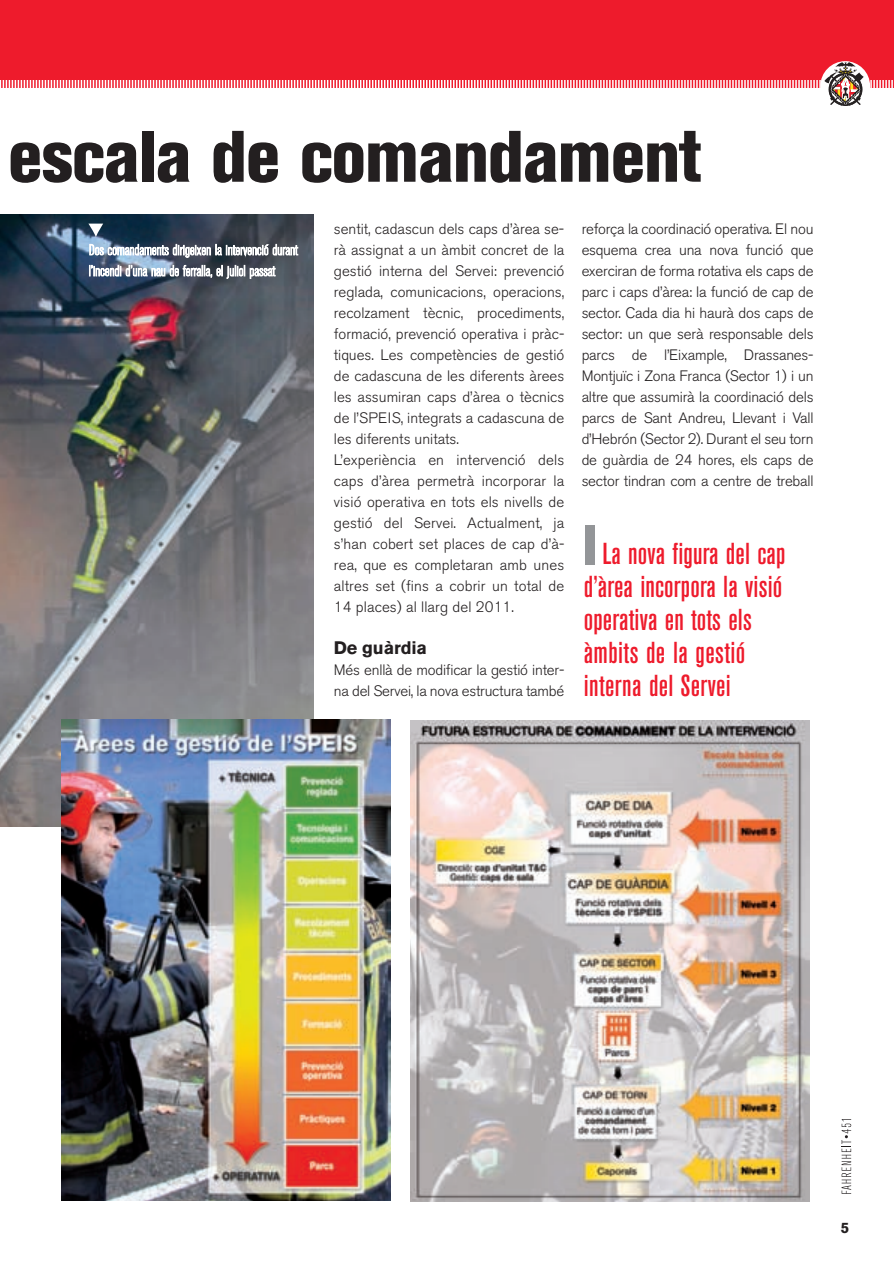
<style>
.page{position:relative;width:894px;height:1264px;background:#fff}
.page>*{position:absolute;margin:0;border:0;box-sizing:border-box;transform-origin:0 0}
.t1{font:800 condensed 72px "Akzidenz Grotesk BE";letter-spacing:-.015em;color:#231f20}
.t2{font:500 condensed 30px/33px "Akzidenz Grotesk BE";letter-spacing:.005em;color:#ee1b2c}
.t3{font:700 18px "Akzidenz Grotesk BE";letter-spacing:-.005em;color:#231f20}
.t4{font:300 15px/21px "Akzidenz Grotesk BE";color:#231f20}
.t5{font:300 condensed 15px/21px "Akzidenz Grotesk BE";color:#fff}
.t6{font:700 15px "Akzidenz Grotesk BE";color:#231f20}
</style>
<div class="page">
<svg style="left:841px;top:1119px;width:10px;height:74px"></svg>
<div style="left:0;top:0;width:893px;height:80px;background:#ee1b2c"></div>
<svg style="left:1px;top:61px;width:892px;height:45px"></svg>
<img style="left:0;top:215px;width:313px;height:611px">
<div style="left:585px;top:525px;width:10px;height:39px;background:#939598"></div>
<svg style="left:88px;top:224px;width:15px;height:13px"></svg>
<img style="left:62px;top:719px;width:328px;height:481px">
<img style="left:410px;top:720px;width:399px;height:481px">
<p class="t1" style="left:8px;top:131px;width:695px">escala de comandament</p>
<p class="t5" style="left:89px;top:240px;width:211px">Dos comandaments dirigeixen la intervenció durant l’incendi d’una nau de ferralla, el juliol passat</p>
<p class="t4" style="left:334px;top:220px;width:232px">sentit, cadascun dels caps d’àrea se&shy;rà assignat a un àmbit concret de la gestió interna del Servei: prevenció reglada, comunicacions, operacions, recolzament tècnic, procediments, formació, prevenció operativa i pràc&shy;tiques. Les competències de gestió de cadascuna de les diferents àrees les assumiran caps d’àrea o tècnics de l’SPEIS, integrats a cadascuna de les diferents unitats.<br>L’experiència en intervenció dels caps d’àrea permetrà incorporar la visió operativa en tots els nivells de gestió del Servei. Actualment, ja s’han cobert set places de cap d’à&shy;rea, que es completaran amb unes altres set (fins a cobrir un total de 14 places) al llarg del 2011.</p>
<p class="t3" style="left:334px;top:641px;width:95px">De guàrdia</p>
<p class="t4" style="left:334px;top:661px;width:232px">Més enllà de modificar la gestió inter&shy;na del Servei, la nova estructura també</p>
<p class="t4" style="left:581px;top:220px;width:233px;text-align:justify">reforça la coordinació operativa. El nou esquema crea una nova funció que exerciran de forma rotativa els caps de parc i caps d’àrea: la funció de cap de sector. Cada dia hi haurà dos caps de sector: un que serà responsable dels parcs de l’Eixample, Drassanes-Montjuïc i Zona Franca (Sector 1) i un altre que assumirà la coordinació dels parcs de Sant Andreu, Llevant i Vall d’Hebrón (Sector 2). Durant el seu torn de guàrdia de 24 hores, els caps de sector tindran com a centre de treball</p>
<p class="t2" style="left:583px;top:539px;width:203px;text-indent:19px">La nova figura del cap d’àrea incorpora la visió operativa en tots els àmbits de la gestió interna del Servei</p>
<p class="t6" style="left:840px;top:1222px;width:10px">5</p>
</div>
